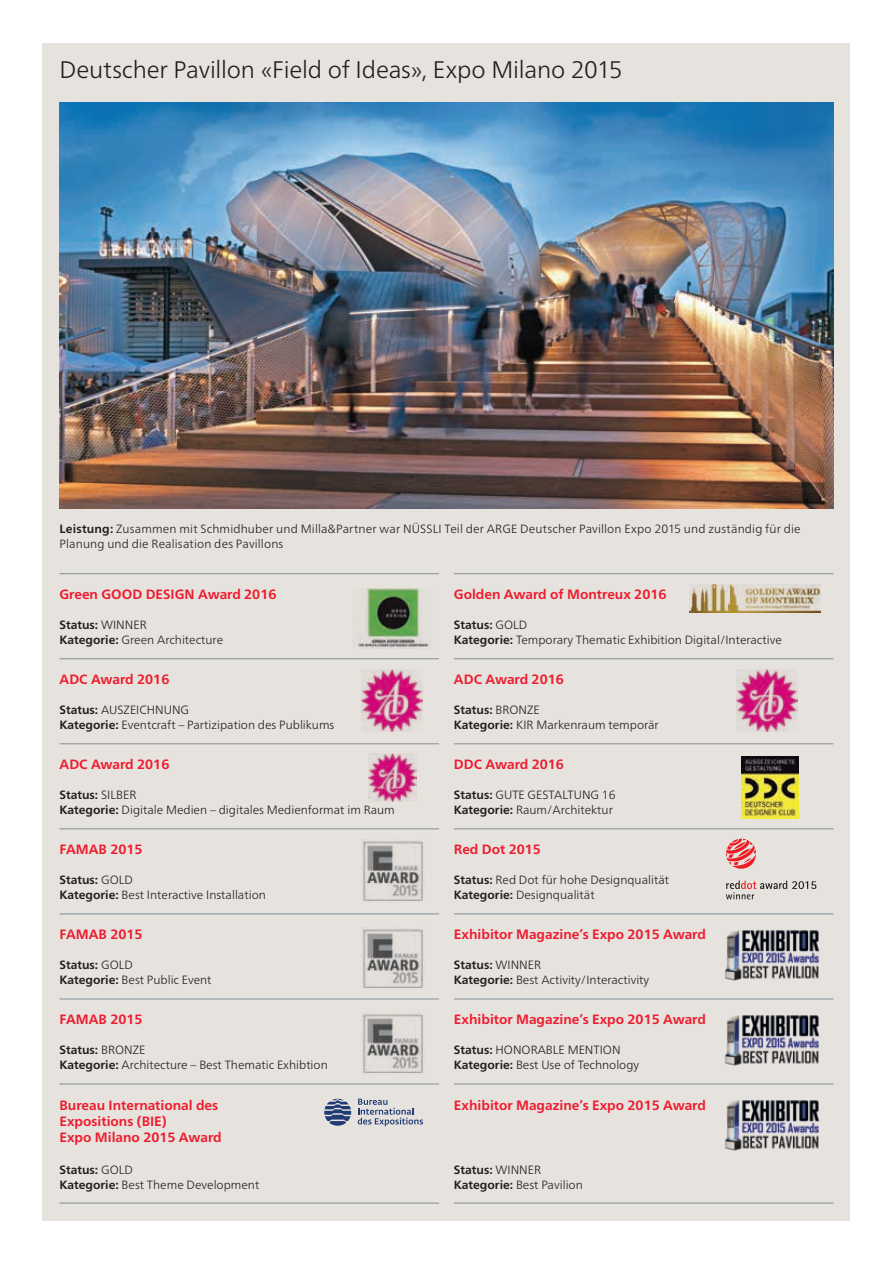
<style>
.page{position:relative;width:893px;height:1263px;background:#fff}
.page>*{position:absolute;margin:0;border:0;box-sizing:border-box;transform-origin:0 0}
.t1{font:300 24px "Frutiger Neue LTW1 G";letter-spacing:-.01em;color:#231f20}
.t2{font:700 13.5px/16.2px "Frutiger Neue LTW1 G";color:#ee1b2d}
.t3{font:300 12px/15px "Frutiger Neue LTW1 G";color:#231f20}
.s1{font-weight:700}
</style>
<div class="page">
<div style="left:43px;top:43px;width:807px;height:1177px;background:#e6e2de"></div>
<img style="left:60px;top:102px;width:773px;height:406px">
<hr style="left:60px;top:998px;width:379px;height:1px;background:#828f96">
<hr style="left:60px;top:913px;width:379px;height:1px;background:#828f96">
<hr style="left:60px;top:828px;width:379px;height:1px;background:#828f96">
<hr style="left:454px;top:828px;width:379px;height:1px;background:#828f96">
<hr style="left:60px;top:743px;width:379px;height:1px;background:#828f96">
<hr style="left:454px;top:743px;width:379px;height:1px;background:#828f96">
<hr style="left:60px;top:658px;width:379px;height:1px;background:#828f96">
<hr style="left:454px;top:658px;width:379px;height:1px;background:#828f96">
<hr style="left:60px;top:573px;width:379px;height:1px;background:#828f96">
<hr style="left:454px;top:573px;width:379px;height:1px;background:#828f96">
<hr style="left:454px;top:998px;width:379px;height:1px;background:#828f96">
<hr style="left:454px;top:1084px;width:379px;height:1px;background:#828f96">
<hr style="left:60px;top:1084px;width:379px;height:1px;background:#828f96">
<hr style="left:60px;top:1203px;width:379px;height:1px;background:#828f96">
<hr style="left:454px;top:1203px;width:379px;height:1px;background:#828f96">
<hr style="left:454px;top:913px;width:379px;height:1px;background:#828f96">
<img style="left:725px;top:1100px;width:94px;height:51px">
<img style="left:725px;top:1015px;width:94px;height:51px">
<img style="left:725px;top:930px;width:94px;height:51px">
<img style="left:362px;top:840px;width:61px;height:61px">
<img style="left:362px;top:927px;width:61px;height:61px">
<img style="left:362px;top:1012px;width:61px;height:61px">
<svg style="left:726px;top:839px;width:30px;height:30px"></svg>
<svg style="left:726px;top:881px;width:90px;height:18px"></svg>
<img style="left:741px;top:756px;width:58px;height:63px">
<img style="left:353px;top:588px;width:78px;height:60px">
<img style="left:690px;top:585px;width:131px;height:27px">
<img style="left:361px;top:670px;width:62px;height:62px">
<img style="left:736px;top:670px;width:62px;height:62px">
<img style="left:368px;top:753px;width:48px;height:48px">
<svg style="left:324px;top:1099px;width:27px;height:27px"></svg>
<svg style="left:358px;top:1099px;width:65px;height:27px"></svg>
<h1 class="t1" style="left:60px;top:52px;width:564px">Deutscher Pavillon «Field of Ideas», Expo Milano 2015</h1>
<p class="t3" style="left:60px;top:520px;width:743px"><span class="s1">Leistung:</span> Zusammen mit Schmidhuber und Milla&amp;Partner war NÜSSLI Teil der ARGE Deutscher Pavillon Expo 2015 und zuständig für die<br>Planung und die Realisation des Pavillons</p>
<p class="t2" style="left:60px;top:585px;width:218px">Green GOOD DESIGN Award 2016</p>
<p class="t2" style="left:454px;top:585px;width:214px">Golden Award of Montreux 2016</p>
<p class="t3" style="left:60px;top:617px;width:165px"><span class="s1">Status:</span> WINNER<br><span class="s1">Kategorie:</span> Green Architecture</p>
<p class="t3" style="left:454px;top:617px;width:329px"><span class="s1">Status:</span> GOLD<br><span class="s1">Kategorie:</span> Temporary Thematic Exhibition Digital/Interactive</p>
<p class="t2" style="left:60px;top:670px;width:111px">ADC Award 2016</p>
<p class="t2" style="left:454px;top:670px;width:111px">ADC Award 2016</p>
<p class="t3" style="left:60px;top:702px;width:276px"><span class="s1">Status:</span> AUSZEICHNUNG<br><span class="s1">Kategorie:</span> Eventcraft – Partizipation des Publikums</p>
<p class="t3" style="left:454px;top:702px;width:206px"><span class="s1">Status:</span> BRONZE<br><span class="s1">Kategorie:</span> KIR Markenraum temporär</p>
<p class="t2" style="left:60px;top:755px;width:111px">ADC Award 2016</p>
<p class="t2" style="left:454px;top:755px;width:111px">DDC Award 2016</p>
<p class="t3" style="left:60px;top:787px;width:337px"><span class="s1">Status:</span> SILBER<br><span class="s1">Kategorie:</span> Digitale Medien – digitales Medienformat im Raum</p>
<p class="t3" style="left:454px;top:787px;width:163px"><span class="s1">Status:</span> GUTE GESTALTUNG 16<br><span class="s1">Kategorie:</span> Raum/Architektur</p>
<p class="t2" style="left:60px;top:841px;width:85px">FAMAB 2015</p>
<p class="t2" style="left:454px;top:841px;width:88px">Red Dot 2015</p>
<p class="t3" style="left:60px;top:872px;width:208px"><span class="s1">Status:</span> GOLD<br><span class="s1">Kategorie:</span> Best Interactive Installation</p>
<p class="t3" style="left:454px;top:872px;width:217px"><span class="s1">Status:</span> Red Dot für hohe Designqualität<br><span class="s1">Kategorie:</span> Designqualität</p>
<p class="t2" style="left:60px;top:926px;width:85px">FAMAB 2015</p>
<p class="t2" style="left:454px;top:926px;width:254px">Exhibitor Magazine’s Expo 2015 Award</p>
<p class="t3" style="left:60px;top:957px;width:154px"><span class="s1">Status:</span> GOLD<br><span class="s1">Kategorie:</span> Best Public Event</p>
<p class="t3" style="left:454px;top:957px;width:197px"><span class="s1">Status:</span> WINNER<br><span class="s1">Kategorie:</span> Best Activity/Interactivity</p>
<p class="t2" style="left:60px;top:1011px;width:85px">FAMAB 2015</p>
<p class="t2" style="left:454px;top:1011px;width:254px">Exhibitor Magazine’s Expo 2015 Award</p>
<p class="t3" style="left:60px;top:1042px;width:270px"><span class="s1">Status:</span> BRONZE<br><span class="s1">Kategorie:</span> Architecture – Best Thematic Exhibtion</p>
<p class="t3" style="left:454px;top:1042px;width:187px"><span class="s1">Status:</span> HONORABLE MENTION<br><span class="s1">Kategorie:</span> Best Use of Technology</p>
<p class="t2" style="left:60px;top:1096px;width:164px">Bureau International des<br>Expositions (BIE)<br>Expo Milano 2015 Award</p>
<p class="t2" style="left:454px;top:1096px;width:254px">Exhibitor Magazine’s Expo 2015 Award</p>
<p class="t3" style="left:60px;top:1161px;width:201px"><span class="s1">Status:</span> GOLD<br><span class="s1">Kategorie:</span> Best Theme Development</p>
<p class="t3" style="left:454px;top:1161px;width:130px"><span class="s1">Status:</span> WINNER<br><span class="s1">Kategorie:</span> Best Pavilion</p>
</div>
